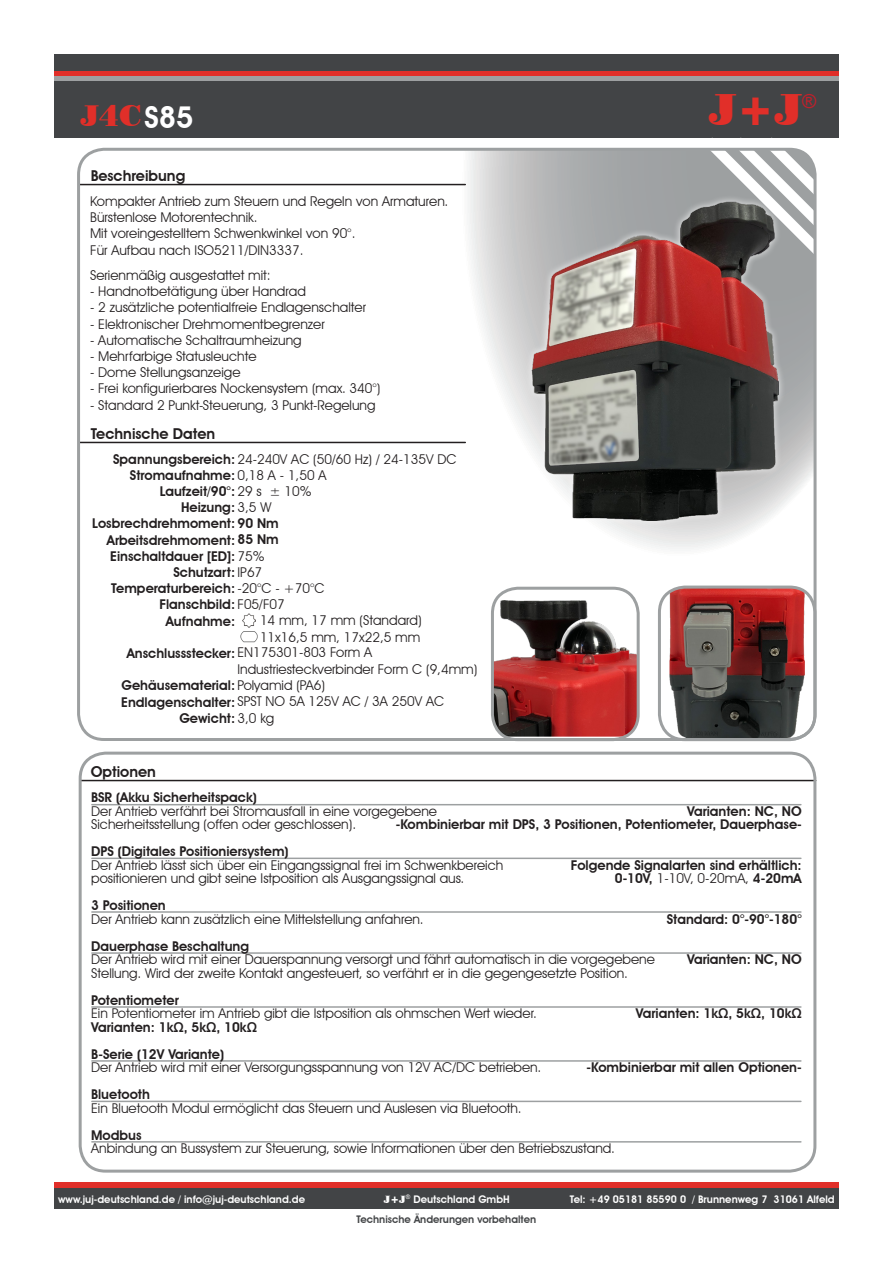
<style>
.page{position:relative;width:893px;height:1263px;background:#fff}
.page>*{position:absolute;margin:0;border:0;box-sizing:border-box;transform-origin:0 0}
.t1{font:45px "Poster Bodoni BT";color:#e12f29}
.t2{font:30px "Poster Bodoni BT";color:#e12f29}
.t3{font:19.2px "Arial";color:#c1202b}
.t4{font:600 15px "Avant Garde IT Cby BT";color:#231f20}
.t5{font:13.5px/16.2px "Avant Garde IT Cby BT";color:#231f20}
.t6{font:600 13.5px/13.5px "Avant Garde IT Cby BT";color:#231f20;text-align:right}
.t7{font:600 10.5px "Avant Garde IT Cby BT";color:#fff}
.t8{font:600 10.5px "Avant Garde IT Cby BT";color:#424446}
.s1{font-family:"Avant Garde IT Cby BT";font-weight:600;color:#fff}
.s2{font-weight:600}
.s3{font-weight:400}
.s4{font-family:"Poster Bodoni BT";font-weight:400}
</style>
<div class="page">
<hr style="left:92px;top:804px;width:709px;height:1px;background:#9da0a1">
<hr style="left:92px;top:857px;width:709px;height:2px;background:#9da0a1">
<hr style="left:92px;top:911px;width:709px;height:2px;background:#9da0a1">
<hr style="left:92px;top:952px;width:709px;height:2px;background:#9da0a1">
<hr style="left:92px;top:1006px;width:709px;height:2px;background:#9da0a1">
<hr style="left:92px;top:1060px;width:709px;height:2px;background:#9da0a1">
<hr style="left:92px;top:1101px;width:709px;height:1px;background:#9da0a1">
<hr style="left:92px;top:1141px;width:709px;height:1px;background:#9da0a1">
<svg style="left:446px;top:152px;width:370px;height:615px"></svg>
<hr style="left:79px;top:184px;width:386px;height:1px;background:#231f20">
<hr style="left:79px;top:442px;width:386px;height:1px;background:#231f20">
<img style="left:492px;top:591px;width:146px;height:146px">
<div style="left:491px;top:587px;width:149px;height:154px;border:3px solid #9da0a1;border-radius:26px"></div>
<img style="left:669px;top:587px;width:136px;height:153px">
<div style="left:658px;top:585px;width:158px;height:156px;border:3px solid #9da0a1;border-radius:26px"></div>
<hr style="left:81px;top:780px;width:735px;height:1px;background:#231f20">
<img style="left:240px;top:631px;width:18px;height:11px">
<svg style="left:242px;top:614px;width:13px;height:13px"></svg>
<div style="left:79px;top:752px;width:737px;height:420px;border:3px solid #9da0a1;border-radius:26px"></div>
<div style="left:54px;top:54px;width:785px;height:84px;background:#424446"></div>
<div style="left:54px;top:76px;width:785px;height:5px;background:#9da0a1"></div>
<div style="left:54px;top:71px;width:785px;height:5px;background:#e12f29"></div>
<div style="left:54px;top:1188px;width:785px;height:21px;background:#424446"></div>
<div style="left:54px;top:1182px;width:785px;height:6px;background:#e12f29"></div>
<svg style="left:705px;top:147px;width:112px;height:119px"></svg>
<div style="left:525px;top:195px;width:261px;height:333px;background:#fff;opacity:.75"></div>
<img style="left:532px;top:202px;width:247px;height:318px">
<div style="left:77px;top:148px;width:739px;height:593px;border:3px solid #9da0a1;border-radius:26px"></div>
<h2 class="t2" style="left:81px;top:97px;width:114px">J4C<span class="s1">S85</span></h2>
<h1 class="t1" style="left:709px;top:82px;width:95px">J+J</h1>
<h3 class="t3" style="left:802px;top:89px;width:16px">®</h3>
<p class="t4" style="left:91px;top:167px;width:96px">Beschreibung</p>
<p class="t5" style="left:90px;top:193px;width:360px">Kompakter Antrieb zum Steuern und Regeln von Armaturen.<br>Bürstenlose Motorentechnik.<br>Mit voreingestelltem Schwenkwinkel von 90°.<br>Für Aufbau nach ISO5211/DIN3337.</p>
<p class="t5" style="left:90px;top:267px;width:182px">Serienmäßig ausgestattet mit:</p>
<p class="t5" style="left:90px;top:283px;width:217px">- Handnotbetätigung über Handrad</p>
<p class="t5" style="left:90px;top:299px;width:277px">- 2 zusätzliche potentialfreie Endlagenschalter</p>
<p class="t5" style="left:90px;top:315px;width:236px">- Elektronischer Drehmomentbegrenzer</p>
<p class="t5" style="left:90px;top:332px;width:213px">- Automatische Schaltraumheizung</p>
<p class="t5" style="left:90px;top:348px;width:168px">- Mehrfarbige Statusleuchte</p>
<p class="t5" style="left:90px;top:364px;width:152px">- Dome Stellungsanzeige</p>
<p class="t5" style="left:90px;top:380px;width:292px">- Frei konfigurierbares Nockensystem (max. 340°)</p>
<p class="t5" style="left:90px;top:396px;width:287px">- Standard 2 Punkt-Steuerung, 3 Punkt-Regelung</p>
<p class="t4" style="left:91px;top:425px;width:126px">Technische Daten</p>
<p class="t5" style="left:113px;top:451px;width:345px"><span class="s2">Spannungsbereich:</span> 24-240V AC (50/60 Hz) / 24-135V DC</p>
<p class="t6" style="left:130px;top:468px;width:198px">Stromaufnahme: <span class="s3">0,18 A - 1,50 A</span></p>
<p class="t6" style="left:160px;top:484px;width:153px">Laufzeit/90°: <span class="s3">29 s ± 10%</span></p>
<p class="t6" style="left:181px;top:501px;width:92px">Heizung: <span class="s3">3,5 W</span></p>
<p class="t6" style="left:92px;top:517px;width:188px">Losbrechdrehmoment: 90 Nm</p>
<p class="t6" style="left:107px;top:533px;width:173px">Arbeitsdrehmoment: 85 Nm</p>
<p class="t6" style="left:110px;top:549px;width:156px">Einschaltdauer [ED]: <span class="s3">75%</span></p>
<p class="t6" style="left:173px;top:565px;width:90px">Schutzart: <span class="s3">IP67</span></p>
<p class="t6" style="left:111px;top:582px;width:215px">Temperaturbereich: <span class="s3">-20°C - +70°C</span></p>
<p class="t6" style="left:160px;top:598px;width:127px">Flanschbild: <span class="s3">F05/F07</span></p>
<p class="t6" style="left:166px;top:614px;width:71px">Aufnahme:</p>
<p class="t6" style="left:127px;top:646px;width:247px">Anschlussstecker: <span class="s3">EN175301-803 Form A</span></p>
<p class="t6" style="left:121px;top:679px;width:205px">Gehäusematerial: <span class="s3">Polyamid (PA6)</span></p>
<p class="t5" style="left:121px;top:693px;width:324px"><span class="s2">Endlagenschalter:</span> SPST NO 5A 125V AC / 3A 250V AC</p>
<p class="t6" style="left:179px;top:711px;width:97px">Gewicht: <span class="s3">3,0 kg</span></p>
<p class="t5" style="left:260px;top:612px;width:163px">14 mm, 17 mm (Standard)</p>
<p class="t5" style="left:260px;top:628px;width:162px">11x16,5 mm, 17x22,5 mm</p>
<p class="t5" style="left:237px;top:661px;width:241px">Industriesteckverbinder Form C (9,4mm)</p>
<p class="t4" style="left:91px;top:762px;width:67px">Optionen</p>
<p class="t6" style="left:91px;top:791px;width:167px">BSR (Akku Sicherheitspack)</p>
<p class="t5" style="left:91px;top:804px;width:347px;line-height:13.5px">Der Antrieb verfährt bei Stromausfall in eine vorgegebene<br>Sicherheitsstellung (offen oder geschlossen).</p>
<p class="t6" style="left:91px;top:845px;width:199px">DPS (Digitales Positioniersystem)</p>
<p class="t5" style="left:91px;top:858px;width:414px;line-height:13.5px">Der Antrieb lässt sich über ein Eingangssignal frei im Schwenkbereich positionieren und gibt seine Istposition als Ausgangssignal aus.</p>
<p class="t6" style="left:91px;top:899px;width:76px">3 Positionen</p>
<p class="t5" style="left:91px;top:911px;width:334px">Der Antrieb kann zusätzlich eine Mittelstellung anfahren.</p>
<p class="t6" style="left:91px;top:939px;width:160px">Dauerphase Beschaltung</p>
<p class="t5" style="left:91px;top:953px;width:565px;line-height:13.5px">Der Antrieb wird mit einer Dauerspannung versorgt und fährt automatisch in die vorgegebene<br>Stellung. Wird der zweite Kontakt angesteuert, so verfährt er in die gegengesetzte Position.</p>
<p class="t6" style="left:91px;top:993px;width:89px">Potentiometer</p>
<p class="t5" style="left:91px;top:1005px;width:447px">Ein Potentiometer im Antrieb gibt die Istposition als ohmschen Wert wieder.</p>
<p class="t6" style="left:91px;top:1013px;width:167px;line-height:27px;text-align:left">Varianten: 1kΩ, 5kΩ, 10kΩ<br>B-Serie (12V Variante)</p>
<p class="t5" style="left:91px;top:1059px;width:452px">Der Antrieb wird mit einer Versorgungsspannung von 12V AC/DC betrieben.</p>
<p class="t6" style="left:91px;top:1088px;width:60px">Bluetooth</p>
<p class="t5" style="left:91px;top:1100px;width:432px">Ein Bluetooth Modul ermöglicht das Steuern und Auslesen via Bluetooth.</p>
<p class="t6" style="left:91px;top:1128px;width:52px">Modbus</p>
<p class="t5" style="left:91px;top:1140px;width:525px">Anbindung an Bussystem zur Steuerung, sowie Informationen über den Betriebszustand.</p>
<p class="t6" style="left:396px;top:804px;width:407px">Varianten: NC, NO<br>-Kombinierbar mit DPS, 3 Positionen, Potentiometer, Dauerphase-</p>
<p class="t6" style="left:571px;top:858px;width:232px">Folgende Signalarten sind erhältlich:<br>0-10V, <span class="s3">1-10V, 0-20mA,</span> 4-20mA</p>
<p class="t6" style="left:667px;top:912px;width:136px">Standard: 0°-90°-180°</p>
<p class="t6" style="left:687px;top:953px;width:116px">Varianten: NC, NO</p>
<p class="t6" style="left:636px;top:1007px;width:167px">Varianten: 1kΩ, 5kΩ, 10kΩ</p>
<p class="t6" style="left:587px;top:1061px;width:217px">-Kombinierbar mit allen Optionen-</p>
<p class="t7" style="left:58px;top:1193px;width:248px">www.juj-deutschland.de / info@juj-deutschland.de</p>
<p class="t7" style="left:384px;top:1193px;width:127px"><span class="s4">J+J</span><sup>®</sup> Deutschland GmbH</p>
<p class="t7" style="left:570px;top:1193px;width:266px">Tel: +49 05181 85590 0 / Brunnenweg 7 31061 Alfeld</p>
<p class="t8" style="left:356px;top:1213px;width:181px">Technische Änderungen vorbehalten</p>
</div>
